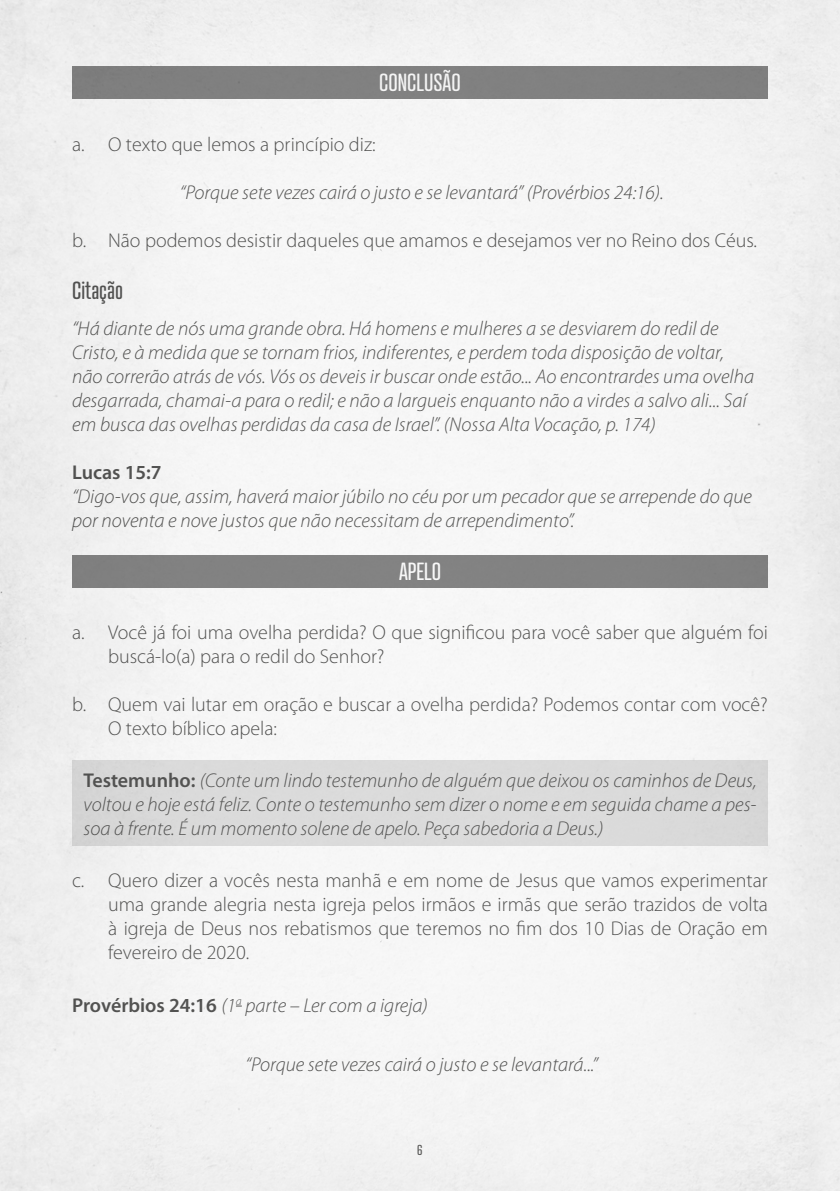
<style>
.page{position:relative;width:840px;height:1191px;background:#fff}
.page>*{position:absolute;margin:0;border:0;box-sizing:border-box;transform-origin:0 0}
.t1{font:24px "Atrament";color:#fff}
.t2{font:24px "Atrament";color:#575756}
.t3{font:italic 300 20px/24px "Myriad Pro";color:#575756}
.t4{font:300 20px/24px "Myriad Pro";color:#575756}
.t5{font:600 20px "Myriad Pro";color:#575756}
.t6{font:14px "Atrament";color:#575756}
.s1{font-weight:600;font-style:normal}
</style>
<div class="page">
<div style="left:72px;top:66px;width:695px;height:33px;background:#808080"></div>
<div style="left:72px;top:555px;width:695px;height:32px;background:#878787"></div>
<div style="left:72px;top:760px;width:695px;height:86px;background:#dadada"></div>
<p class="t1" style="left:379px;top:68px;width:83px">CONCLUSÃO</p>
<p class="t4" style="left:72px;top:132px;width:305px">a. O texto que lemos a princípio diz:</p>
<p class="t3" style="left:180px;top:180px;width:485px">“Porque sete vezes cairá o justo e se levantará” (Provérbios 24:16).</p>
<p class="t4" style="left:72px;top:228px;width:686px">b. Não podemos desistir daqueles que amamos e desejamos ver no Reino dos Céus.</p>
<p class="t2" style="left:72px;top:276px;width:52px">Citação</p>
<p class="t3" style="left:72px;top:317px;width:683px">“Há diante de nós uma grande obra. Há homens e mulheres a se desviarem do redil de Cristo, e à medida que se tornam frios, indiferentes, e perdem toda disposição de voltar, não correrão atrás de vós. Vós os deveis ir buscar onde estão... Ao encontrardes uma ovelha desgarrada, chamai-a para o redil; e não a largueis enquanto não a virdes a salvo ali... Saí em busca das ovelhas perdidas da casa de Israel”. (Nossa Alta Vocação, p. 174)</p>
<p class="t5" style="left:72px;top:459px;width:91px">Lucas 15:7</p>
<p class="t3" style="left:72px;top:485px;width:681px">“Digo-vos que, assim, haverá maior júbilo no céu por um pecador que se arrepende do que por noventa e nove justos que não necessitam de arrependimento”.</p>
<p class="t1" style="left:399px;top:556px;width:43px">APELO</p>
<p class="t4" style="left:108px;top:620px;width:660px;text-indent:-36px">a. Você já foi uma ovelha perdida? O que significou para você saber que alguém foi buscá-lo(a) para o redil do Senhor?</p>
<p class="t4" style="left:108px;top:692px;width:661px;text-indent:-36px">b. Quem vai lutar em oração e buscar a ovelha perdida? Podemos contar com você?<br>O texto bíblico apela:</p>
<p class="t3" style="left:83px;top:768px;width:674px;text-align:justify"><span class="s1">Testemunho:</span> (Conte um lindo testemunho de alguém que deixou os caminhos de Deus, voltou e hoje está feliz. Conte o testemunho sem dizer o nome e em seguida chame a pes&shy;soa à frente. É um momento solene de apelo. Peça sabedoria a Deus.)</p>
<p class="t4" style="left:108px;top:868px;width:661px;text-align:justify;text-indent:-36px">c. Quero dizer a vocês nesta manhã e em nome de Jesus que vamos experimentar uma grande alegria nesta igreja pelos irmãos e irmãs que serão trazidos de volta à igreja de Deus nos rebatismos que teremos no fim dos 10 Dias de Oração em fevereiro de 2020.</p>
<p class="t3" style="left:72px;top:993px;width:357px"><span class="s1">Provérbios 24:16</span> (1<sup>a</sup> parte – Ler com a igreja)</p>
<p class="t3" style="left:245px;top:1052px;width:354px">“Porque sete vezes cairá o justo e se levantará...”</p>
<p class="t6" style="left:417px;top:1141px;width:7px">6</p>
</div>
